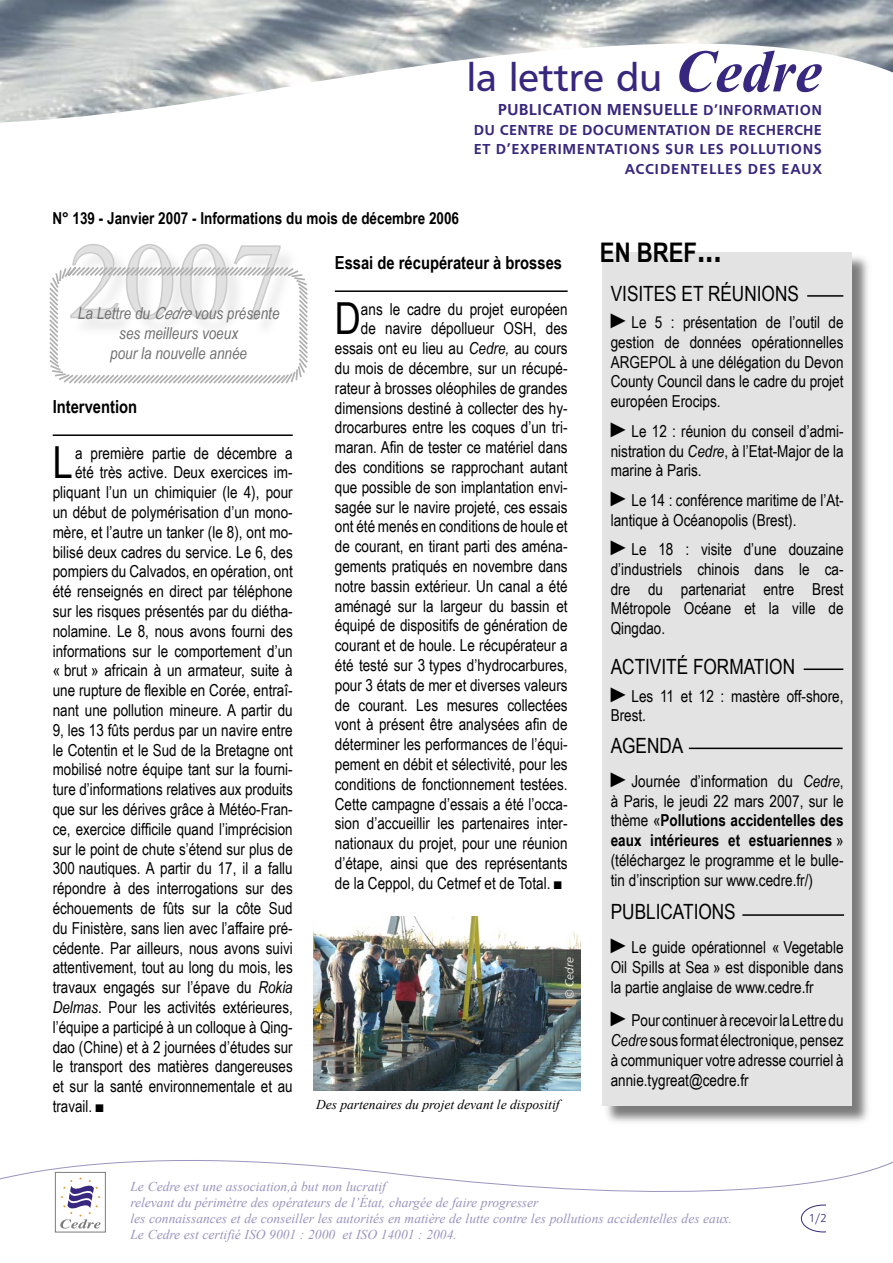
<style>
.page{position:relative;width:893px;height:1263px;background:#fff}
.page>*{position:absolute;margin:0;border:0;box-sizing:border-box;transform-origin:0 0}
.texte{font:44.1px "Arial Narrow";color:#000}
.t1{font:40.5px "Frutus T";color:#38277e}
.t2{font:700 27px "Arial Narrow";color:#000}
.titrebreves{font:21px "Arial Narrow";color:#000}
.textebreves{font:21px "Arial Narrow";color:#000}
.titre{font:700 18px "Arial Narrow";color:#000}
.texte-2{font:16.5px/19.8px "Arial Narrow";color:#000;text-align:right}
.textebreves-2{font:16.5px/19.8px "Arial Narrow";color:#000;text-align:justify}
.titrebreves-2{font:16.5px/19.8px "Arial Narrow";color:#000;text-align:justify}
.texte-3{font:italic 16.5px/19.8px "Arial Narrow";color:#717171;text-align:center}
.t3{font:700 16.5px "Arial Narrow";color:#000}
.t4{font:500 16.5px "Frutus T";letter-spacing:.01em;color:#38277e}
.t5{font:500 15px/19.5px "Frutus T";letter-spacing:.04em;color:#38277e;text-align:right}
.t6{font:italic 13.5px "Times New Roman";color:#9b93be}
.t7{font:italic 13.5px "Times New Roman";color:#000}
.t8{font:12px "Frutus T Ligh Ital";color:#fff}
.t9{font:12px "Frutus T Ligh";color:#38277e}
.s1{font-family:"Times New Roman";font-weight:700;font-style:italic;font-size:60px}
.s2{font-size:15px}
.s3{font-style:italic}
.s4{font-size:36px}
.s5{font-size:21px}
.s6{font-weight:700}
</style>
<div class="page">
<img style="left:0;top:0;width:893px;height:16px">
<svg style="left:0;top:16px;width:893px;height:276px"></svg>
<svg style="left:0;top:1160px;width:893px;height:49px"></svg>
<div style="left:801px;top:1205px;width:45px;height:27px;border:1px solid #38277e;border-radius:50%"></div>
<div style="left:826px;top:1199px;width:28px;height:38px;background:#fff"></div>
<svg style="left:60px;top:1177px;width:41px;height:51px"></svg>
<div style="left:55px;top:1172px;width:50px;height:60px;border:1px solid #7c7c7c"></div>
<hr style="left:335px;top:290px;width:233px;height:2px;background:#000">
<svg style="left:607px;top:253px;width:266px;height:869px"></svg>
<div style="left:602px;top:252px;width:250px;height:854px;background:#e3e3e3"></div>
<hr style="left:53px;top:434px;width:240px;height:2px;background:#000">
<hr style="left:807px;top:295px;width:36px;height:2px;background:#000">
<hr style="left:689px;top:748px;width:154px;height:1px;background:#000">
<hr style="left:804px;top:668px;width:39px;height:2px;background:#000">
<hr style="left:742px;top:914px;width:102px;height:2px;background:#000">
<svg style="left:48px;top:243px;width:262px;height:141px"></svg>
<img style="left:314px;top:917px;width:266px;height:173px">
<p class="t1" style="left:467px;top:55px;width:357px">la lettre du <span class="s1">Cedre</span></p>
<p class="t4" style="left:498px;top:100px;width:326px">PUBLICATION MENSUELLE <span class="s2">D’INFORMATION</span></p>
<p class="t5" style="left:474px;top:120px;width:350px">DU CENTRE DE DOCUMENTATION DE RECHERCHE<br>ET D’EXPERIMENTATIONS SUR LES POLLUTIONS<br>ACCIDENTELLES DES EAUX</p>
<p class="t3" style="left:52px;top:206px;width:408px">N° 139 - Janvier 2007 - Informations du mois de décembre 2006</p>
<p class="titre" style="left:335px;top:249px;width:229px">Essai de récupérateur à brosses</p>
<p class="texte" style="left:335px;top:286px;width:28px">D</p>
<p class="texte-2" style="left:335px;top:298px;width:234px">ans le cadre du projet européen<br>de navire dépollueur OSH, des essais ont eu lieu au <span class="s3">Cedre,</span> au cours du mois de décembre, sur un récupé&shy;rateur à brosses oléophiles de grandes dimensions destiné à collecter des hy&shy;drocarbures entre les coques d’un tri&shy;maran. Afin de tester ce matériel dans des conditions se rapprochant autant que possible de son implantation envi&shy;sagée sur le navire projeté, ces essais ont été menés en conditions de houle et de courant, en tirant parti des aména&shy;gements pratiqués en novembre dans notre bassin extérieur. Un canal a été aménagé sur la largeur du bassin et équipé de dispositifs de génération de courant et de houle. Le récupérateur a été testé sur 3 types d’hydrocarbures, pour 3 états de mer et diverses valeurs de courant. Les mesures collectées vont à présent être analysées afin de déterminer les performances de l’équi&shy;pement en débit et sélectivité, pour les conditions de fonctionnement testées.<br>Cette campagne d’essais a été l’occa&shy;sion d’accueillir les partenaires inter&shy;nationaux du projet, pour une réunion d’étape, ainsi que des représentants de la Ceppol, du Cetmef et de Total. ■</p>
<p class="texte-3" style="left:78px;top:303px;width:203px">La Lettre du Cedrevous présente ses meilleurs voeux<br>pour la nouvelle année</p>
<p class="titre" style="left:53px;top:393px;width:86px">Intervention</p>
<p class="texte" style="left:53px;top:430px;width:22px">L</p>
<p class="texte-2" style="left:75px;top:442px;width:219px">a première partie de décembre a</p>
<p class="texte-2" style="left:75px;top:462px;width:219px">été très active. Deux exercices im-</p>
<p class="texte-2" style="left:53px;top:482px;width:241px">pliquant l’un un chimiquier (le 4), pour</p>
<p class="texte-2" style="left:53px;top:502px;width:242px">un début de polymérisation d’un mono-</p>
<p class="texte-2" style="left:53px;top:521px;width:242px">mère, et l’autre un tanker (le 8), ont mo-</p>
<p class="texte-2" style="left:53px;top:541px;width:242px">bilisé deux cadres du service. Le 6, des</p>
<p class="texte-2" style="left:53px;top:561px;width:242px">pompiers du Calvados, en opération, ont</p>
<p class="texte-2" style="left:53px;top:581px;width:241px">été renseignés en direct par téléphone</p>
<p class="texte-2" style="left:53px;top:601px;width:242px">sur les risques présentés par du diétha-</p>
<p class="texte-2" style="left:53px;top:620px;width:242px">nolamine. Le 8, nous avons fourni des</p>
<p class="texte-2" style="left:53px;top:640px;width:241px">informations sur le comportement d’un</p>
<p class="texte-2" style="left:53px;top:660px;width:241px">« brut » africain à un armateur, suite à</p>
<p class="texte-2" style="left:53px;top:680px;width:242px">une rupture de flexible en Corée, entraî-</p>
<p class="texte-2" style="left:53px;top:700px;width:241px">nant une pollution mineure. A partir du</p>
<p class="texte-2" style="left:53px;top:719px;width:241px">9, les 13 fûts perdus par un navire entre</p>
<p class="texte-2" style="left:53px;top:739px;width:242px">le Cotentin et le Sud de la Bretagne ont</p>
<p class="texte-2" style="left:53px;top:759px;width:242px">mobilisé notre équipe tant sur la fourni-</p>
<p class="texte-2" style="left:53px;top:779px;width:242px">ture d’informations relatives aux produits</p>
<p class="texte-2" style="left:53px;top:799px;width:242px">que sur les dérives grâce à Météo-Fran-</p>
<p class="texte-2" style="left:53px;top:818px;width:241px">ce, exercice difficile quand l’imprécision</p>
<p class="texte-2" style="left:53px;top:838px;width:242px">sur le point de chute s’étend sur plus de</p>
<p class="texte-2" style="left:53px;top:858px;width:242px">300 nautiques. A partir du 17, il a fallu</p>
<p class="texte-2" style="left:53px;top:878px;width:242px">répondre à des interrogations sur des</p>
<p class="texte-2" style="left:53px;top:898px;width:241px">échouements de fûts sur la côte Sud</p>
<p class="texte-2" style="left:53px;top:917px;width:242px">du Finistère, sans lien avec l’affaire pré-</p>
<p class="texte-2" style="left:53px;top:937px;width:241px">cédente. Par ailleurs, nous avons suivi</p>
<p class="texte-2" style="left:53px;top:957px;width:242px">attentivement, tout au long du mois, les</p>
<p class="texte-2" style="left:53px;top:977px;width:242px">travaux engagés sur l’épave du <span class="s3">Rokia</span></p>
<p class="texte-2" style="left:53px;top:997px;width:242px"><span class="s3">Delmas</span>. Pour les activités extérieures,</p>
<p class="texte-2" style="left:53px;top:1016px;width:242px">l’équipe a participé à un colloque à Qing-</p>
<p class="texte-2" style="left:53px;top:1036px;width:242px">dao (Chine) et à 2 journées d’études sur</p>
<p class="texte-2" style="left:53px;top:1056px;width:242px">le transport des matières dangereuses</p>
<p class="texte-2" style="left:53px;top:1076px;width:242px">et sur la santé environnementale et au</p>
<p class="texte-2" style="left:53px;top:1096px;width:55px">travail. ■</p>
<p class="t8" style="left:563px;top:999px;width:43px;rotate:-90deg">© Cedre</p>
<p class="t7" style="left:316px;top:1095px;width:245px">Des partenaires du projet devant le dispositif</p>
<p class="t2" style="left:600px;top:232px;width:123px">EN BREF<span class="s4">...</span></p>
<p class="titrebreves" style="left:611px;top:278px;width:190px">VISITES ET RÉUNIONS</p>
<p class="textebreves-2" style="left:611px;top:312px;width:234px"><span class="s5">►</span>Le 5 : présentation de l’outil de gestion de données opérationnelles ARGEPOL à une délégation du Devon County Council dans le cadre du projet européen Erocips.</p>
<p class="textebreves-2" style="left:611px;top:420px;width:234px"><span class="s5">►</span>Le 12 : réunion du conseil d’admi&shy;nistration du <span class="s3">Cedre</span>, à l’Etat-Major de la marine à Paris.</p>
<p class="textebreves-2" style="left:611px;top:489px;width:234px"><span class="s5">►</span>Le 14 : conférence maritime de l’At&shy;lantique à Océanopolis (Brest).</p>
<p class="textebreves-2" style="left:611px;top:539px;width:234px"><span class="s5">►</span>Le 18 : visite d’une douzaine d’industriels chinois dans le ca&shy;dre du partenariat entre Brest Métropole Océane et la ville de Qingdao.</p>
<p class="titrebreves" style="left:611px;top:651px;width:186px">ACTIVITÉ FORMATION</p>
<p class="textebreves-2" style="left:611px;top:685px;width:234px"><span class="s5">►</span>Les 11 et 12 : mastère off-shore,<br>Brest<span class="s3">.</span></p>
<p class="textebreves" style="left:611px;top:730px;width:74px">AGENDA</p>
<p class="titrebreves-2" style="left:611px;top:770px;width:234px"><span class="s5">►</span>Journée d’information du <span class="s3">Cedre</span>, à Paris, le jeudi 22 mars 2007, sur le thème «<span class="s6">Pollutions accidentelles des eaux intérieures et estuariennes</span> » (téléchargez le programme et le bulle&shy;tin d’inscription sur www.cedre.fr/)</p>
<p class="titrebreves" style="left:611px;top:897px;width:127px">PUBLICATIONS</p>
<p class="titrebreves-2" style="left:611px;top:937px;width:234px"><span class="s5">►</span>Le guide opérationnel « Vegetable Oil Spills at Sea » est disponible dans la partie anglaise de www.cedre.fr</p>
<p class="titrebreves-2" style="left:611px;top:1010px;width:234px"><span class="s5">►</span>Pour continuer à recevoir la Lettre du <span class="s3">Cedre</span> sous format électronique, pensez à communiquer votre adresse courriel à annie.tygreat@cedre.fr</p>
<p class="t6" style="left:130px;top:1177px;width:257px">Le Cedre est une association,à but non lucratif</p>
<p class="t6" style="left:130px;top:1193px;width:409px">relevant du périmètre des opérateurs de l’État, chargée de faire progresser</p>
<p class="t6" style="left:130px;top:1209px;width:603px">les connaissances et de conseiller les autorités en matière de lutte contre les pollutions accidentelles des eaux.</p>
<p class="t6" style="left:130px;top:1225px;width:328px">Le Cedre est certifié ISO 9001 : 2000 et ISO 14001 : 2004.</p>
<p class="t9" style="left:809px;top:1211px;width:19px">1/2</p>
</div>
